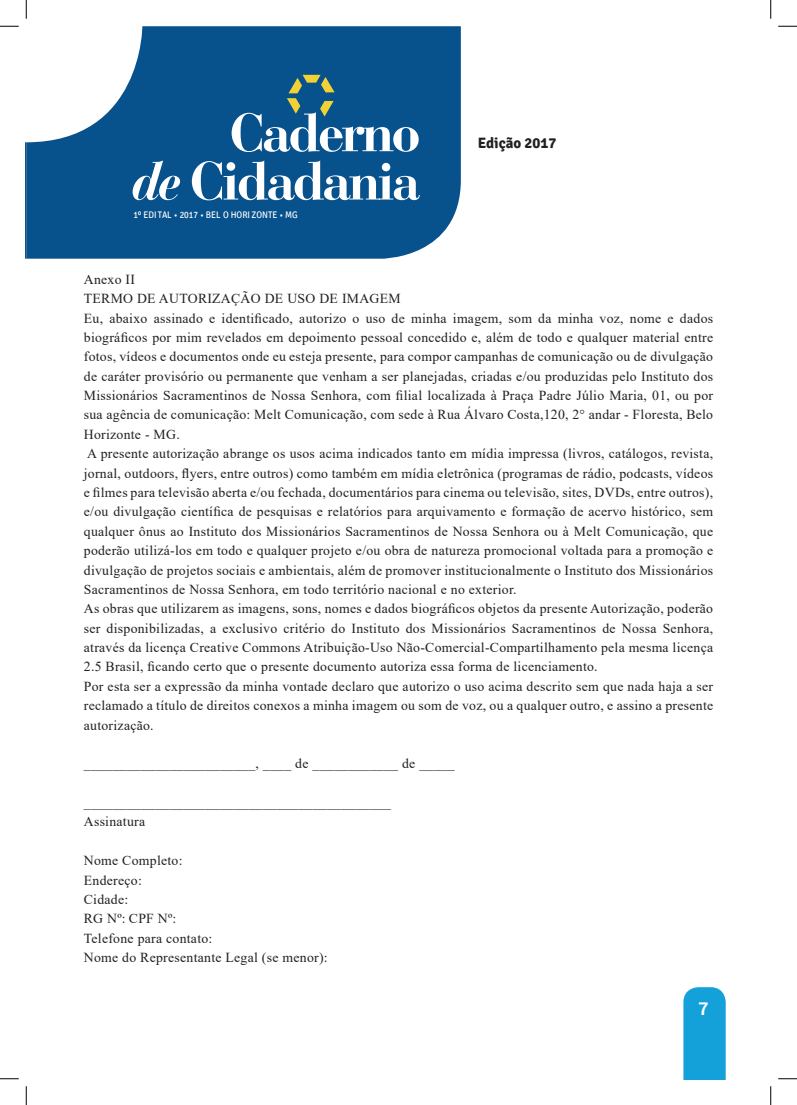
<style>
.page{position:relative;width:797px;height:1105px;background:#fff}
.page>*{position:absolute;margin:0;border:0;box-sizing:border-box;transform-origin:0 0}
.t1{font:700 17.5px "Roboto";color:#fff}
.t2{font:700 15px "Signika";color:#231f20}
.t3{font:13.75px/19.4px "Times New Roman";letter-spacing:.02em;color:#231f20;text-align:justify}
.t4{font:9.5px "Signika";color:#fff;scale:.91 1}
</style>
<div class="page">
<div style="left:683px;top:987px;width:42px;height:93px;background:#14a0d9"></div>
<svg style="left:26px;top:26px;width:435px;height:233px;fill:#07518c"></svg>
<svg style="left:25px;top:142px;width:1px;height:117px"></svg>
<svg style="left:133px;top:160px;width:287px;height:40px"></svg>
<svg style="left:231px;top:75px;width:187px;height:77px;background:#37719b"></svg>
<svg style="left:0;top:25px;width:19px;height:2px"></svg>
<svg style="left:778px;top:25px;width:19px;height:2px"></svg>
<svg style="left:0;top:1078px;width:19px;height:1px"></svg>
<svg style="left:778px;top:1078px;width:19px;height:1px"></svg>
<svg style="left:25px;top:0;width:2px;height:19px"></svg>
<svg style="left:25px;top:1086px;width:2px;height:19px"></svg>
<svg style="left:770px;top:0;width:1px;height:19px"></svg>
<svg style="left:770px;top:1086px;width:1px;height:19px"></svg>
<p class="t4" style="left:133px;top:209px;width:182px">1º EDI TAL • 2017 • BEL O HORI ZONTE • MG</p>
<p class="t2" style="left:477px;top:134px;width:80px">Edição 2017</p>
<p class="t3" style="left:84px;top:269px;width:53px">Anexo II</p>
<p class="t3" style="left:84px;top:288px;width:318px">TERMO DE AUTORIZAÇÃO DE USO DE IMAGEM</p>
<p class="t3" style="left:84px;top:308px;width:631px">Eu, abaixo assinado e identificado, autorizo o uso de minha imagem, som da minha voz, nome e dados biográficos por mim revelados em depoimento pessoal concedido e, além de todo e qualquer material entre fotos, vídeos e documentos onde eu esteja presente, para compor campanhas de comunicação ou de divulgação de caráter provisório ou permanente que venham a ser planejadas, criadas e/ou produzidas pelo Instituto dos Missionários Sacramentinos de Nossa Senhora, com filial localizada à Praça Padre Júlio Maria, 01, ou por sua agência de comunicação: Melt Comunicação, com sede à Rua Álvaro Costa,120, 2° andar - Floresta, Belo Horizonte - MG.</p>
<p class="t3" style="left:84px;top:443px;width:631px">A presente autorização abrange os usos acima indicados tanto em mídia impressa (livros, catálogos, revista, jornal, outdoors, flyers, entre outros) como também em mídia eletrônica (programas de rádio, podcasts, vídeos e filmes para televisão aberta e/ou fechada, documentários para cinema ou televisão, sites, DVDs, entre outros), e/ou divulgação científica de pesquisas e relatórios para arquivamento e formação de acervo histórico, sem qualquer ônus ao Instituto dos Missionários Sacramentinos de Nossa Senhora ou à Melt Comunicação, que poderão utilizá-los em todo e qualquer projeto e/ou obra de natureza promocional voltada para a promoção e divulgação de projetos sociais e ambientais, além de promover institucionalmente o Instituto dos Missionários Sacramentinos de Nossa Senhora, em todo território nacional e no exterior.</p>
<p class="t3" style="left:84px;top:598px;width:631px">As obras que utilizarem as imagens, sons, nomes e dados biográficos objetos da presente Autorização, poderão ser disponibilizadas, a exclusivo critério do Instituto dos Missionários Sacramentinos de Nossa Senhora, através da licença Creative Commons Atribuição-Uso Não-Comercial-Compartilhamento pela mesma licença 2.5 Brasil, ficando certo que o presente documento autoriza essa forma de licenciamento.</p>
<p class="t3" style="left:84px;top:676px;width:631px">Por esta ser a expressão da minha vontade declaro que autorizo o uso acima descrito sem que nada haja a ser reclamado a título de direitos conexos a minha imagem ou som de voz, ou a qualquer outro, e assino a presente autorização.</p>
<p class="t3" style="left:84px;top:753px;width:372px">________________________, ____ de ____________ de _____</p>
<p class="t3" style="left:84px;top:792px;width:309px">___________________________________________</p>
<p class="t3" style="left:84px;top:812px;width:63px">Assinatura</p>
<p class="t3" style="left:84px;top:850px;width:100px">Nome Completo:</p>
<p class="t3" style="left:84px;top:870px;width:59px">Endereço:</p>
<p class="t3" style="left:84px;top:889px;width:46px">Cidade:</p>
<p class="t3" style="left:84px;top:908px;width:94px">RG Nº: CPF Nº:</p>
<p class="t3" style="left:84px;top:928px;width:130px">Telefone para contato:</p>
<p class="t3" style="left:84px;top:947px;width:245px">Nome do Representante Legal (se menor):</p>
<p class="t1" style="left:698px;top:996px;width:12px">7</p>
</div>
